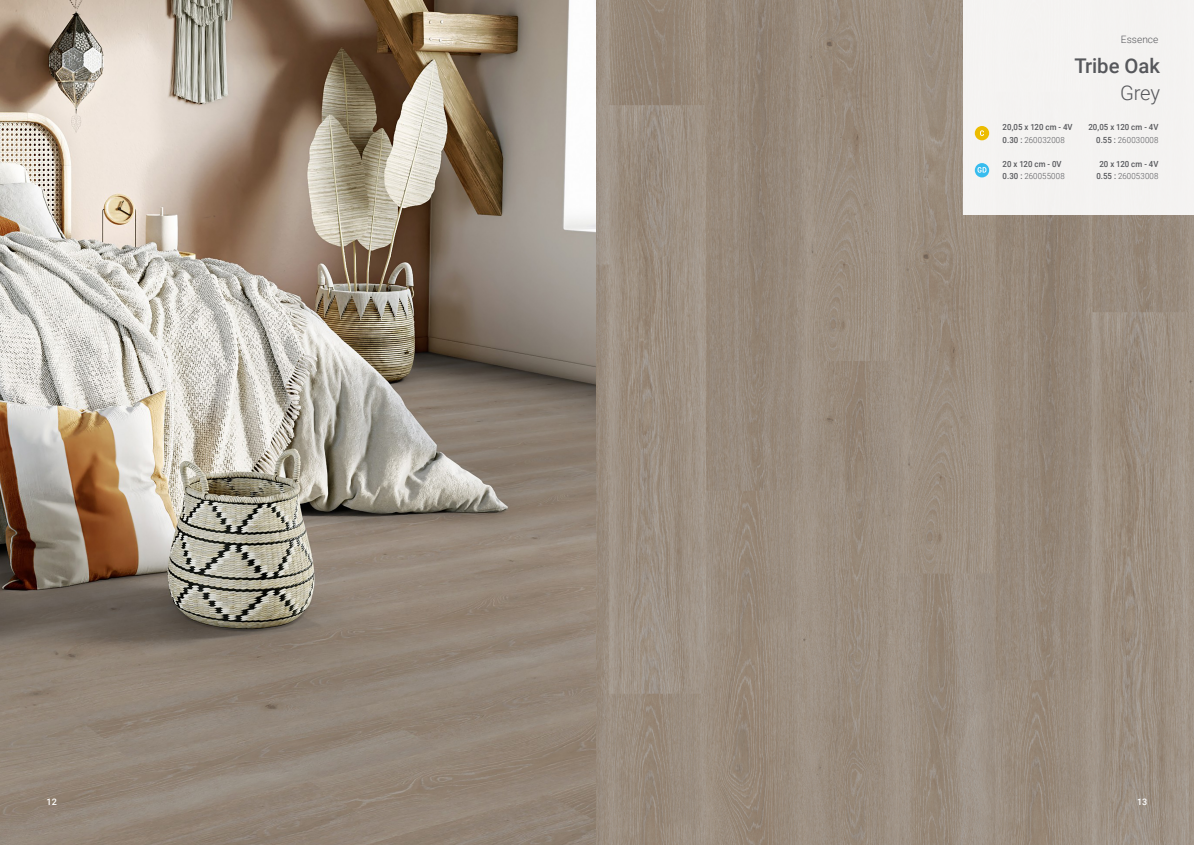
<style>
.page{position:relative;width:1194px;height:845px;background:#fff}
.page>*{position:absolute;margin:0;border:0;box-sizing:border-box;transform-origin:0 0}
.t1{font:500 20.2px/27px "Roboto";letter-spacing:-.005em;color:#56575b;text-align:right}
.t2{font:300 10.1px "Roboto";letter-spacing:.005em;color:#56575b}
.t3{font:500 9px "Roboto";color:#fff}
.t4{font:300 8.4px "Roboto";letter-spacing:.025em;color:#56575b;scale:.93 1}
.t5{font:500 8.4px "Roboto";letter-spacing:.005em;color:#56575b;scale:.93 1}
.s1{font-weight:300}
.s2{font-weight:500}
</style>
<div class="page">
<img style="left:0;top:0;width:1193px;height:845px">
<div style="left:963px;top:0;width:230px;height:214px;background:#f4f3f1"></div>
<div style="left:974px;top:126px;width:15px;height:14px;background:#ecbc00;border-radius:50%"></div>
<svg style="left:980px;top:130px;width:3px;height:6px"></svg>
<svg style="left:974px;top:163px;width:15px;height:14px"></svg>
<svg style="left:977px;top:167px;width:9px;height:6px"></svg>
<p class="t2" style="left:1120px;top:32px;width:39px">Essence</p>
<p class="t1" style="left:1074px;top:52px;width:87px">Tribe Oak<br><span class="s1">Grey</span></p>
<p class="t5" style="left:1002px;top:121px;width:77px">20,05 x 120 cm - 4V</p>
<p class="t4" style="left:1002px;top:134px;width:68px"><span class="s2">0.30 :</span> 260032008</p>
<p class="t5" style="left:1002px;top:158px;width:65px">20 x 120 cm - 0V</p>
<p class="t4" style="left:1002px;top:170px;width:68px"><span class="s2">0.30 :</span> 260055008</p>
<p class="t5" style="left:1088px;top:121px;width:77px">20,05 x 120 cm - 4V</p>
<p class="t4" style="left:1096px;top:134px;width:68px"><span class="s2">0.55 :</span> 260030008</p>
<p class="t5" style="left:1099px;top:158px;width:65px">20 x 120 cm - 4V</p>
<p class="t4" style="left:1096px;top:170px;width:68px"><span class="s2">0.55 :</span> 260053008</p>
<p class="t3" style="left:47px;top:795px;width:12px">12</p>
<p class="t3" style="left:1137px;top:795px;width:12px">13</p>
</div>
